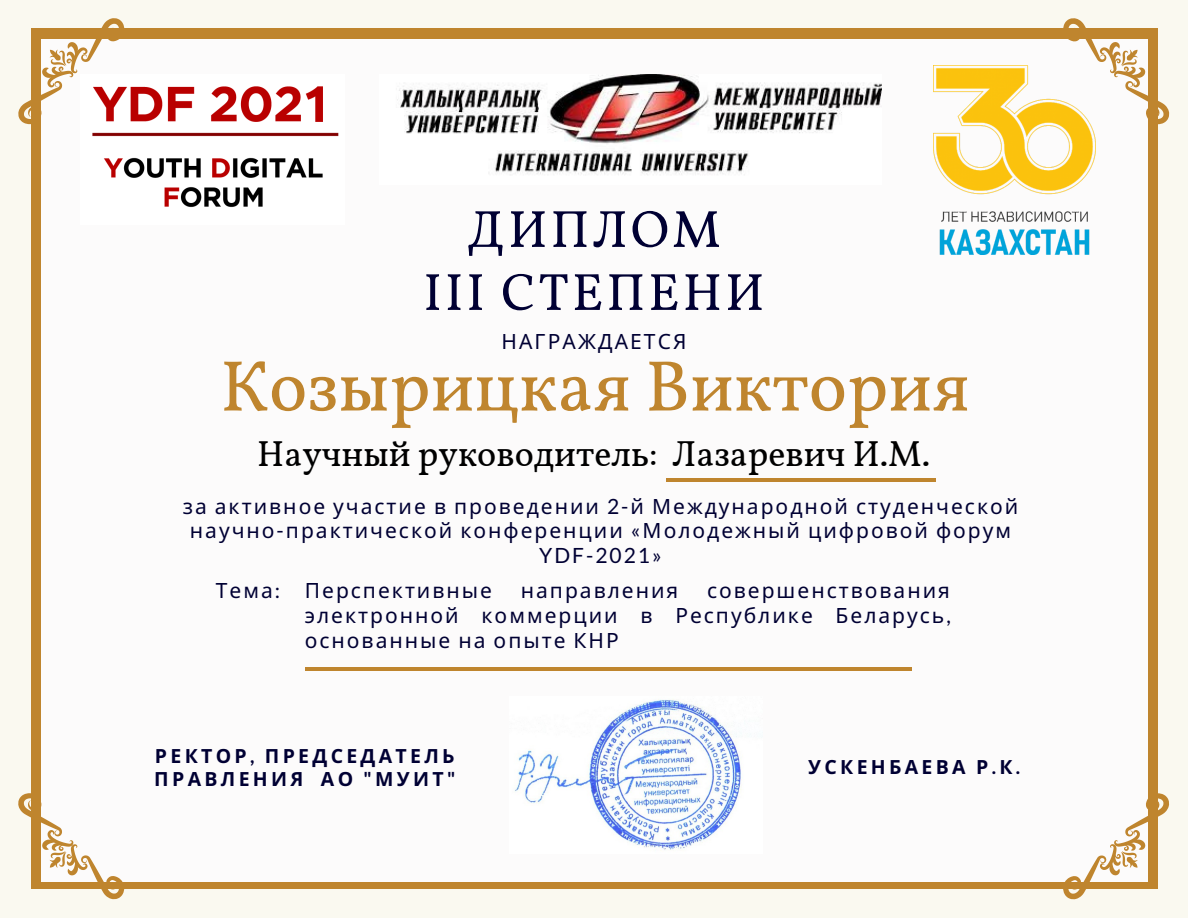
<style>
.page{position:relative;width:1188px;height:918px;background:#faf9f0}
.page>*{position:absolute;margin:0;border:0;box-sizing:border-box;transform-origin:0 0}
.t1{font:72px "Vollkorn";color:#bf852e}
.t2{font:52.5px "Vollkorn";letter-spacing:.055em;color:#003}
.t3{font:36px "Vollkorn";color:#000}
.t4{font:21px/24.8px "Noto Sans";letter-spacing:.095em;color:#003;text-align:justify}
.t5{font:700 19.5px/22.5px "Noto Sans";letter-spacing:.17em;color:#003}
.s1{font-family:"Lato"}
</style>
<div class="page">
<div style="left:31px;top:28px;width:1126px;height:861px;background:#bf852e"></div>
<div style="left:41px;top:39px;width:1107px;height:843px;background:#fcfbfb"></div>
<svg style="left:1063px;top:18px;width:107px;height:111px"></svg>
<hr style="left:666px;top:478px;width:270px;height:4px;background:#bf852e">
<img style="left:515px;top:700px;width:226px;height:150px">
<hr style="left:305px;top:667px;width:270px;height:4px;background:#bf852e">
<hr style="left:613px;top:667px;width:298px;height:4px;background:#bf852e">
<hr style="left:509px;top:667px;width:298px;height:4px;background:#bf852e">
<svg style="left:18px;top:18px;width:107px;height:107px"></svg>
<svg style="left:1063px;top:788px;width:106px;height:112px"></svg>
<svg style="left:18px;top:793px;width:107px;height:107px"></svg>
<img style="left:399px;top:74px;width:483px;height:100px">
<img style="left:81px;top:74px;width:258px;height:133px">
<img style="left:934px;top:65px;width:162px;height:189px">
<p class="t2" style="left:467px;top:197px;width:255px">ДИПЛОМ</p>
<p class="t2" style="left:423px;top:260px;width:343px">III СТЕПЕНИ</p>
<p class="t4" style="left:501px;top:328px;width:187px">НАГРАЖДАЕТСЯ</p>
<p class="t1" style="left:220px;top:342px;width:751px">Козырицкая Виктория</p>
<p class="t3" style="left:257px;top:431px;width:674px">Научный руководитель: Лазаревич И.М.</p>
<p class="t4" style="left:183px;top:493px;width:837px;text-align:center">за активное участие в проведении <span class="s1">2-</span>й Международной студенческой научно<span class="s1">-</span>практической конференции <span class="s1">«</span>Молодежный цифровой форум<br><span class="s1">YDF-2021»</span></p>
<p class="t4" style="left:216px;top:578px;width:66px">Тема<span class="s1">:</span></p>
<p class="t4" style="left:305px;top:578px;width:189px">Перспективные</p>
<p class="t4" style="left:521px;top:578px;width:159px">направления</p>
<p class="t4" style="left:305px;top:578px;width:648px;text-indent:402px">совершенствования электронной коммерции в Республике Беларусь<span class="s1">, </span>основанные на опыте КНР</p>
<p class="t5" style="left:154px;top:745px;width:303px">РЕКТОР<span class="s1">,</span> ПРЕДСЕДАТЕЛЬ<br>ПРАВЛЕНИЯ АО <span class="s1">"</span>МУИТ<span class="s1">"</span></p>
<p class="t5" style="left:808px;top:756px;width:213px">УСКЕНБАЕВА Р<span class="s1">.</span>К<span class="s1">.</span></p>
</div>
